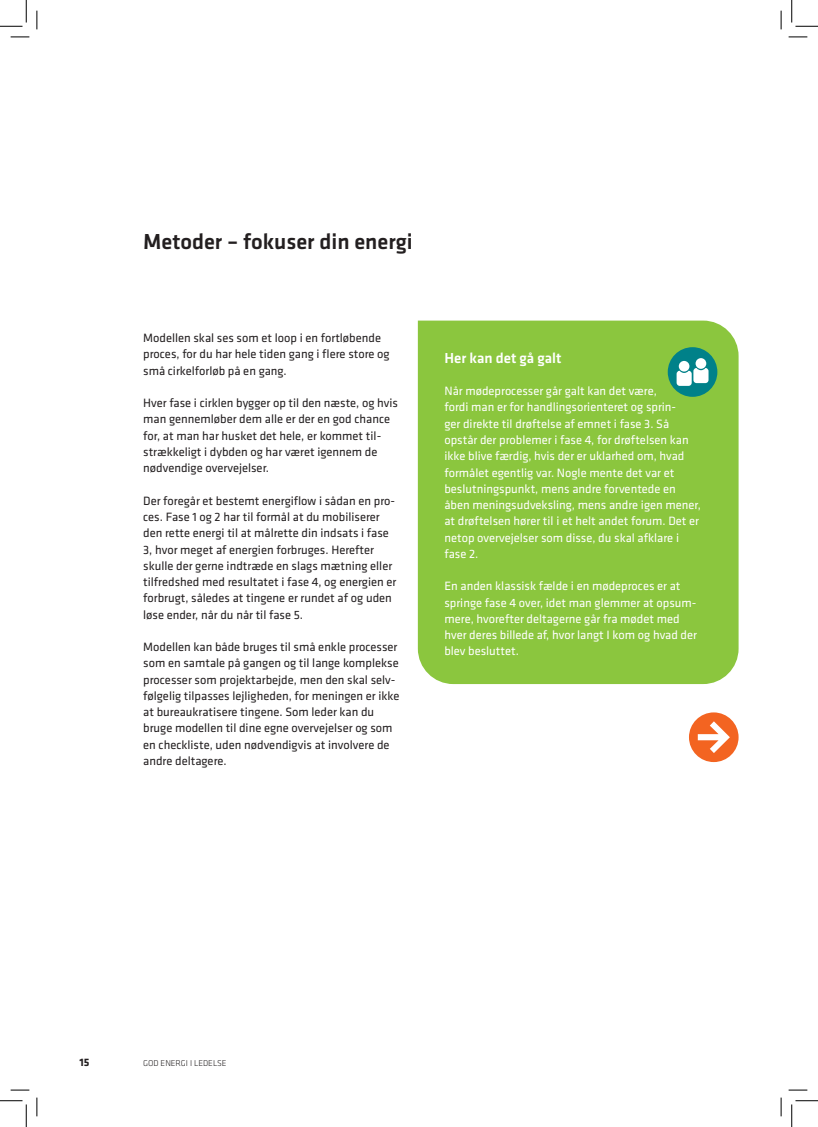
<style>
.page{position:relative;width:818px;height:1127px;background:#fff}
.page>*{position:absolute;margin:0;border:0;box-sizing:border-box;transform-origin:0 0}
.Overskrift_opslag_1{font:500 22.5px "Klavika";color:#231f20}
.BAR_Brød{font:500 15px "Klavika";color:#fff}
.BAR_Brød-2{font:12.5px/16.2px "Klavika";color:#231f20}
.BAR_Brød-3{font:12.5px/16.2px "Klavika";color:#fff}
.t1{font:700 11.25px "Klavika";color:#231f20}
.t2{font:300 8.75px "Klavika";color:#231f20}
</style>
<div class="page">
<div style="left:418px;top:320px;width:320px;height:364px;background:#8bc63e"></div>
<div style="left:668px;top:347px;width:49px;height:50px;background:#008189;border-radius:50%"></div>
<svg style="left:676px;top:358px;width:32px;height:28px"></svg>
<svg style="left:689px;top:712px;width:49px;height:49px"></svg>
<svg style="left:11px;top:36px;width:18px;height:2px"></svg>
<svg style="left:788px;top:36px;width:19px;height:2px"></svg>
<svg style="left:11px;top:1089px;width:18px;height:1px"></svg>
<svg style="left:788px;top:1089px;width:19px;height:1px"></svg>
<svg style="left:36px;top:11px;width:2px;height:18px"></svg>
<svg style="left:36px;top:1097px;width:2px;height:18px"></svg>
<svg style="left:780px;top:11px;width:2px;height:18px"></svg>
<svg style="left:780px;top:1097px;width:2px;height:18px"></svg>
<svg style="left:0;top:0;width:27px;height:27px"></svg>
<svg style="left:0;top:1100px;width:27px;height:26px"></svg>
<svg style="left:791px;top:0;width:27px;height:27px"></svg>
<svg style="left:791px;top:1100px;width:27px;height:26px"></svg>
<p class="Overskrift_opslag_1" style="left:143px;top:226px;width:271px">Metoder – fokuser din energi</p>
<p class="BAR_Brød-2" style="left:143px;top:329px;width:248px">Modellen skal ses som et loop i en fortløbende proces, for du har hele tiden gang i flere store og små cirkelforløb på en gang.</p>
<p class="BAR_Brød-2" style="left:143px;top:394px;width:256px">Hver fase i cirklen bygger op til den næste, og hvis man gennemløber dem alle er der en god chance for, at man har husket det hele, er kommet til&shy;strækkeligt i dybden og har været igennem de nødvendige overvejelser.</p>
<p class="BAR_Brød-2" style="left:143px;top:492px;width:255px">Der foregår et bestemt energiflow i sådan en pro&shy;ces. Fase 1 og 2 har til formål at du mobiliserer den rette energi til at målrette din indsats i fase 3, hvor meget af energien forbruges. Herefter skulle der gerne indtræde en slags mætning eller tilfredshed med resultatet i fase 4, og energien er forbrugt, således at tingene er rundet af og uden løse ender, når du når til fase 5.</p>
<p class="BAR_Brød-2" style="left:143px;top:638px;width:258px">Modellen kan både bruges til små enkle processer som en samtale på gangen og til lange komplekse processer som projektarbejde, men den skal selv&shy;følgelig tilpasses lejligheden, for meningen er ikke at bureaukratisere tingene. Som leder kan du bruge modellen til dine egne overvejelser og som en checkliste, uden nødvendigvis at involvere de andre deltagere.</p>
<p class="BAR_Brød" style="left:444px;top:347px;width:118px">Her kan det gå galt</p>
<p class="BAR_Brød-3" style="left:444px;top:382px;width:258px">Når mødeprocesser går galt kan det være,<br>fordi man er for handlingsorienteret og sprin-<br>ger direkte til drøftelse af emnet i fase 3. Så opstår der problemer i fase 4, for drøftelsen kan ikke blive færdig, hvis der er uklarhed om, hvad formålet egentlig var. Nogle mente det var et beslutningspunkt, mens andre forventede en åben meningsudveksling, mens andre igen mener, at drøftelsen hører til i et helt andet forum. Det er netop overvejelser som disse, du skal afklare i</p>
<p class="BAR_Brød-3" style="left:444px;top:545px;width:35px">fase 2.</p>
<p class="BAR_Brød-3" style="left:444px;top:577px;width:254px">En anden klassisk fælde i en mødeproces er at springe fase 4 over, idet man glemmer at opsum&shy;mere, hvorefter deltagerne går fra mødet med hver deres billede af, hvor langt I kom og hvad der blev besluttet.</p>
<p class="t1" style="left:79px;top:1053px;width:11px">15</p>
<p class="t2" style="left:143px;top:1057px;width:85px">GOD ENERGI I LEDELSE</p>
</div>
